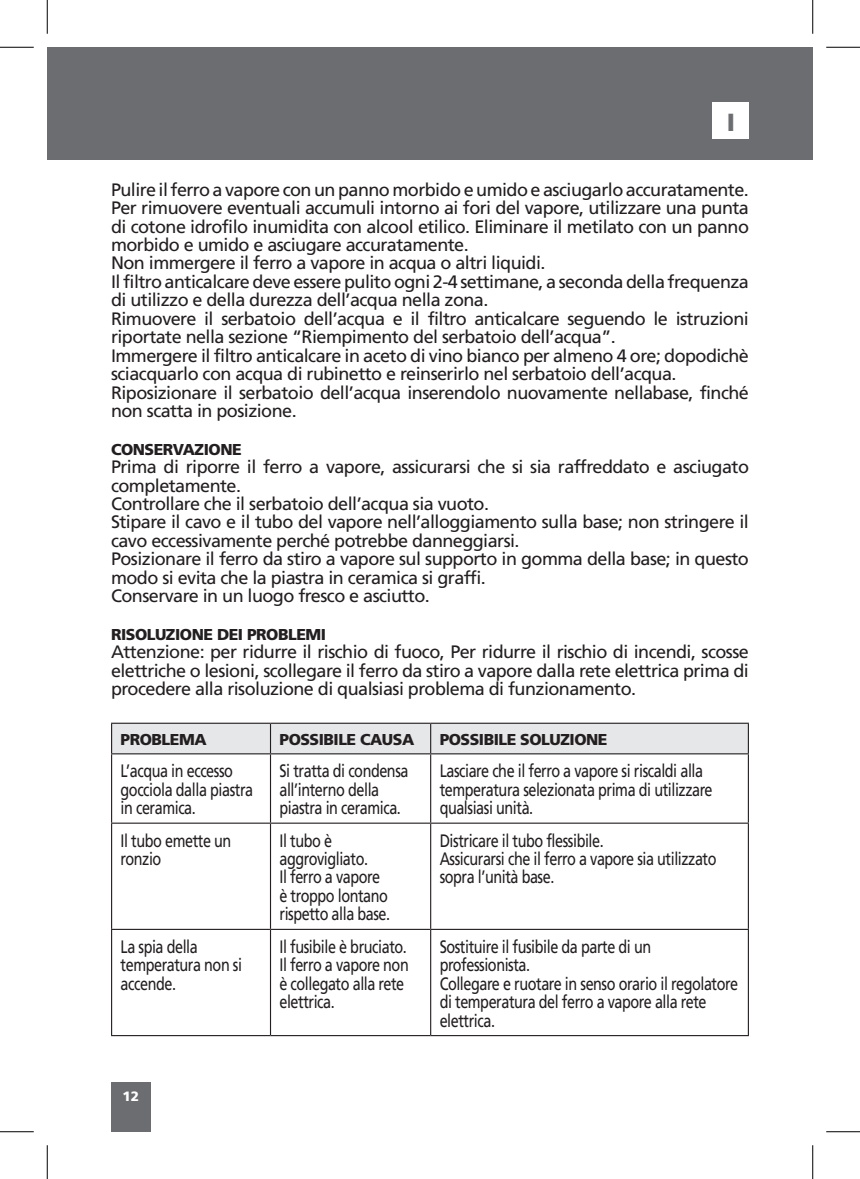
<style>
.page{position:relative;width:860px;height:1179px;background:#fff}
.page>*{position:absolute;margin:0;border:0;box-sizing:border-box;transform-origin:0 0}
.t1{font:24.75px "Frutiger LT 75 Blk";color:#6c6d70}
.t2{font:18px/18.4px "Frutiger LT 55 Rm";letter-spacing:-.03em;color:#231f20}
.t3{font:18px/18.4px "Frutiger LT 55 Rm";letter-spacing:-.03em;color:#231f20;scale:.8 1}
.t4{font:15.75px "Frutiger LT 75 Blk";letter-spacing:-.03em;color:#231f20}
.t5{font:13.5px "Frutiger LT 75 Blk";color:#fff}
</style>
<div class="page">
<div style="left:47px;top:47px;width:766px;height:113px;background:#6c6d70"></div>
<div style="left:111px;top:1082px;width:39px;height:50px;background:#6c6d70"></div>
<div style="left:713px;top:103px;width:36px;height:36px;background:#fff"></div>
<div style="left:111px;top:723px;width:638px;height:30px;background:#e6e7e9"></div>
<hr style="left:111px;top:753px;width:159px;height:1px;background:#231f20">
<hr style="left:111px;top:754px;width:1px;height:68px;background:#231f20">
<hr style="left:270px;top:753px;width:161px;height:1px;background:#231f20">
<hr style="left:270px;top:754px;width:1px;height:68px;background:#231f20">
<hr style="left:431px;top:753px;width:318px;height:1px;background:#231f20">
<hr style="left:430px;top:754px;width:1px;height:68px;background:#231f20">
<hr style="left:748px;top:754px;width:1px;height:68px;background:#231f20">
<hr style="left:111px;top:822px;width:159px;height:2px;background:#231f20">
<hr style="left:111px;top:824px;width:1px;height:105px;background:#231f20">
<hr style="left:270px;top:822px;width:161px;height:2px;background:#231f20">
<hr style="left:270px;top:824px;width:1px;height:105px;background:#231f20">
<hr style="left:431px;top:822px;width:318px;height:2px;background:#231f20">
<hr style="left:430px;top:824px;width:1px;height:105px;background:#231f20">
<hr style="left:748px;top:824px;width:1px;height:105px;background:#231f20">
<hr style="left:111px;top:929px;width:159px;height:1px;background:#231f20">
<hr style="left:111px;top:930px;width:1px;height:105px;background:#231f20">
<hr style="left:270px;top:929px;width:161px;height:1px;background:#231f20">
<hr style="left:270px;top:930px;width:1px;height:105px;background:#231f20">
<hr style="left:431px;top:929px;width:318px;height:1px;background:#231f20">
<hr style="left:430px;top:930px;width:1px;height:105px;background:#231f20">
<hr style="left:748px;top:930px;width:1px;height:105px;background:#231f20">
<hr style="left:111px;top:1035px;width:159px;height:1px;background:#231f20">
<hr style="left:270px;top:1035px;width:161px;height:1px;background:#231f20">
<hr style="left:431px;top:1035px;width:318px;height:1px;background:#231f20">
<hr style="left:0;top:47px;width:34px;height:1px;background:#000">
<hr style="left:826px;top:47px;width:34px;height:1px;background:#000">
<hr style="left:0;top:1131px;width:34px;height:1px;background:#000">
<hr style="left:826px;top:1131px;width:34px;height:1px;background:#000">
<hr style="left:47px;top:0;width:1px;height:34px;background:#000">
<hr style="left:47px;top:1145px;width:1px;height:34px;background:#000">
<hr style="left:812px;top:0;width:1px;height:34px;background:#000">
<hr style="left:812px;top:1145px;width:1px;height:34px;background:#000">
<h1 class="t1" style="left:727px;top:107px;width:10px">I</h1>
<p class="t2" style="left:111px;top:180px;width:639px">Pulire il ferro a vapore con un panno morbido e umido e asciugarlo accuratamente.<br>Per rimuovere eventuali accumuli intorno ai fori del vapore, utilizzare una punta di cotone idrofilo inumidita con alcool etilico. Eliminare il metilato con un panno morbido e umido e asciugare accuratamente.<br>Non immergere il ferro a vapore in acqua o altri liquidi.<br>Il filtro anticalcare deve essere pulito ogni 2-4 settimane, a seconda della frequenza di utilizzo e della durezza dell’acqua nella zona.<br>Rimuovere il serbatoio dell’acqua e il filtro anticalcare seguendo le istruzioni riportate nella sezione “Riempimento del serbatoio dell’acqua”.<br>Immergere il filtro anticalcare in aceto di vino bianco per almeno 4 ore; dopodichè sciacquarlo con acqua di rubinetto e reinserirlo nel serbatoio dell’acqua.<br>Riposizionare il serbatoio dell’acqua inserendolo nuovamente nellabase, finché non scatta in posizione.</p>
<p class="t4" style="left:111px;top:440px;width:132px">CONSERVAZIONE</p>
<p class="t2" style="left:111px;top:458px;width:639px">Prima di riporre il ferro a vapore, assicurarsi che si sia raffreddato e asciugato completamente.<br>Controllare che il serbatoio dell’acqua sia vuoto.<br>Stipare il cavo e il tubo del vapore nell’alloggiamento sulla base; non stringere il cavo eccessivamente perché potrebbe danneggiarsi.<br>Posizionare il ferro da stiro a vapore sul supporto in gomma della base; in questo modo si evita che la piastra in ceramica si graffi.<br>Conservare in un luogo fresco e asciutto.</p>
<p class="t4" style="left:111px;top:625px;width:216px">RISOLUZIONE DEI PROBLEMI</p>
<p class="t2" style="left:111px;top:643px;width:639px;text-align:justify">Attenzione: per ridurre il rischio di fuoco, Per ridurre il rischio di incendi, scosse elettriche o lesioni, scollegare il ferro da stiro a vapore dalla rete elettrica prima di procedere alla risoluzione di qualsiasi problema di funzionamento.</p>
<p class="t4" style="left:121px;top:730px;width:87px">PROBLEMA</p>
<p class="t4" style="left:279px;top:730px;width:136px">POSSIBILE CAUSA</p>
<p class="t4" style="left:440px;top:730px;width:169px">POSSIBILE SOLUZIONE</p>
<p class="t3" style="left:121px;top:762px;width:167px">L’acqua in eccesso gocciola dalla piastra in ceramica.</p>
<p class="t3" style="left:279px;top:762px;width:163px">Si tratta di condensa all’interno della piastra in ceramica.</p>
<p class="t3" style="left:440px;top:762px;width:343px">Lasciare che il ferro a vapore si riscaldi alla temperatura selezionata prima di utilizzare qualsiasi unità.</p>
<p class="t3" style="left:121px;top:831px;width:140px">Il tubo emette un ronzio</p>
<p class="t3" style="left:279px;top:831px;width:140px">Il tubo è aggrovigliato.<br>Il ferro a vapore è troppo lontano rispetto alla base.</p>
<p class="t3" style="left:440px;top:831px;width:348px">Districare il tubo flessibile.<br>Assicurarsi che il ferro a vapore sia utilizzato sopra l’unità base.</p>
<p class="t3" style="left:121px;top:937px;width:153px">La spia della temperatura non si accende.</p>
<p class="t3" style="left:279px;top:937px;width:163px">Il fusibile è bruciato.<br>Il ferro a vapore non è collegato alla rete elettrica.</p>
<p class="t3" style="left:440px;top:937px;width:374px">Sostituire il fusibile da parte di un professionista.<br>Collegare e ruotare in senso orario il regolatore di temperatura del ferro a vapore alla rete elettrica.</p>
<p class="t5" style="left:122px;top:1088px;width:18px">12</p>
</div>
